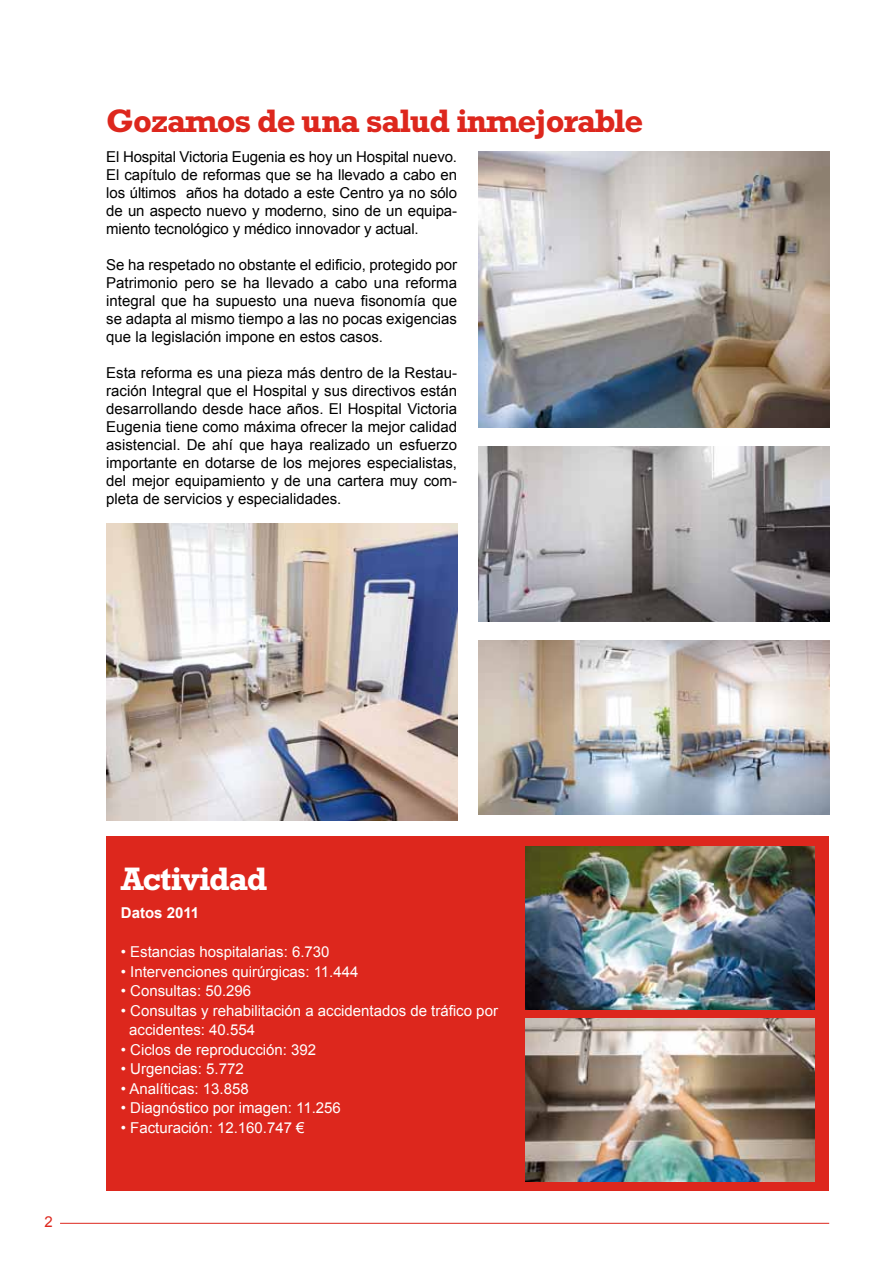
<style>
.page{position:relative;width:893px;height:1263px;background:#fff}
.page>*{position:absolute;margin:0;border:0;box-sizing:border-box;transform-origin:0 0}
.t1{font:700 33px "Rockwell";letter-spacing:-.035em;color:#dd271d}
.t2{font:700 33px "Rockwell";letter-spacing:-.035em;color:#fff}
.t3{font:15px/18px "Arial";color:#000;text-align:justify}
.t4{font:15px/19.5px "Arial";color:#fff}
.t5{font:700 15px "Arial";color:#fff}
.t6{font:15px "Arial";color:#dd271d}
</style>
<div class="page">
<hr style="left:60px;top:1223px;width:769px;height:1px;background:#dd271d">
<div style="left:106px;top:836px;width:723px;height:355px;background:#dd271d"></div>
<img style="left:525px;top:846px;width:290px;height:163px">
<img style="left:525px;top:1018px;width:290px;height:163px">
<img style="left:106px;top:523px;width:351px;height:298px">
<img style="left:478px;top:151px;width:351px;height:277px">
<img style="left:478px;top:447px;width:351px;height:174px">
<img style="left:478px;top:640px;width:351px;height:174px">
<h1 class="t1" style="left:106px;top:101px;width:539px">Gozamos de una salud inmejorable</h1>
<p class="t3" style="left:106px;top:148px;width:352px">El Hospital Victoria Eugenia es hoy un Hospital nuevo.<br>El capítulo de reformas que se ha llevado a cabo en los últimos años ha dotado a este Centro ya no sólo de un aspecto nuevo y moderno, sino de un equipa&shy;miento tecnológico y médico innovador y actual.</p>
<p class="t3" style="left:106px;top:256px;width:352px">Se ha respetado no obstante el edificio, protegido por Patrimonio pero se ha llevado a cabo una reforma integral que ha supuesto una nueva fisonomía que se adapta al mismo tiempo a las no pocas exigencias que la legislación impone en estos casos.</p>
<p class="t3" style="left:106px;top:364px;width:352px">Esta reforma es una pieza más dentro de la Restau&shy;ración Integral que el Hospital y sus directivos están desarrollando desde hace años. El Hospital Victoria Eugenia tiene como máxima ofrecer la mejor calidad asistencial. De ahí que haya realizado un esfuerzo importante en dotarse de los mejores especialistas, del mejor equipamiento y de una cartera muy com&shy;pleta de servicios y especialidades.</p>
<p class="t6" style="left:45px;top:1213px;width:10px">2</p>
<h1 class="t2" style="left:121px;top:860px;width:148px">Actividad</h1>
<p class="t5" style="left:121px;top:905px;width:80px">Datos 2011</p>
<p class="t4" style="left:121px;top:942px;width:210px">• Estancias hospitalarias: 6.730</p>
<p class="t4" style="left:121px;top:962px;width:239px">• Intervenciones quirúrgicas: 11.444</p>
<p class="t4" style="left:121px;top:981px;width:132px">• Consultas: 50.296</p>
<p class="t4" style="left:129px;top:1001px;width:370px;text-indent:-8px">• Consultas y rehabilitación a accidentados de tráfico por accidentes: 40.554</p>
<p class="t4" style="left:121px;top:1040px;width:197px">• Ciclos de reproducción: 392</p>
<p class="t4" style="left:121px;top:1059px;width:124px">• Urgencias: 5.772</p>
<p class="t4" style="left:121px;top:1079px;width:129px">• Analíticas: 13.858</p>
<p class="t4" style="left:121px;top:1098px;width:222px">• Diagnóstico por imagen: 11.256</p>
<p class="t4" style="left:121px;top:1118px;width:185px">• Facturación: 12.160.747 €</p>
</div>
